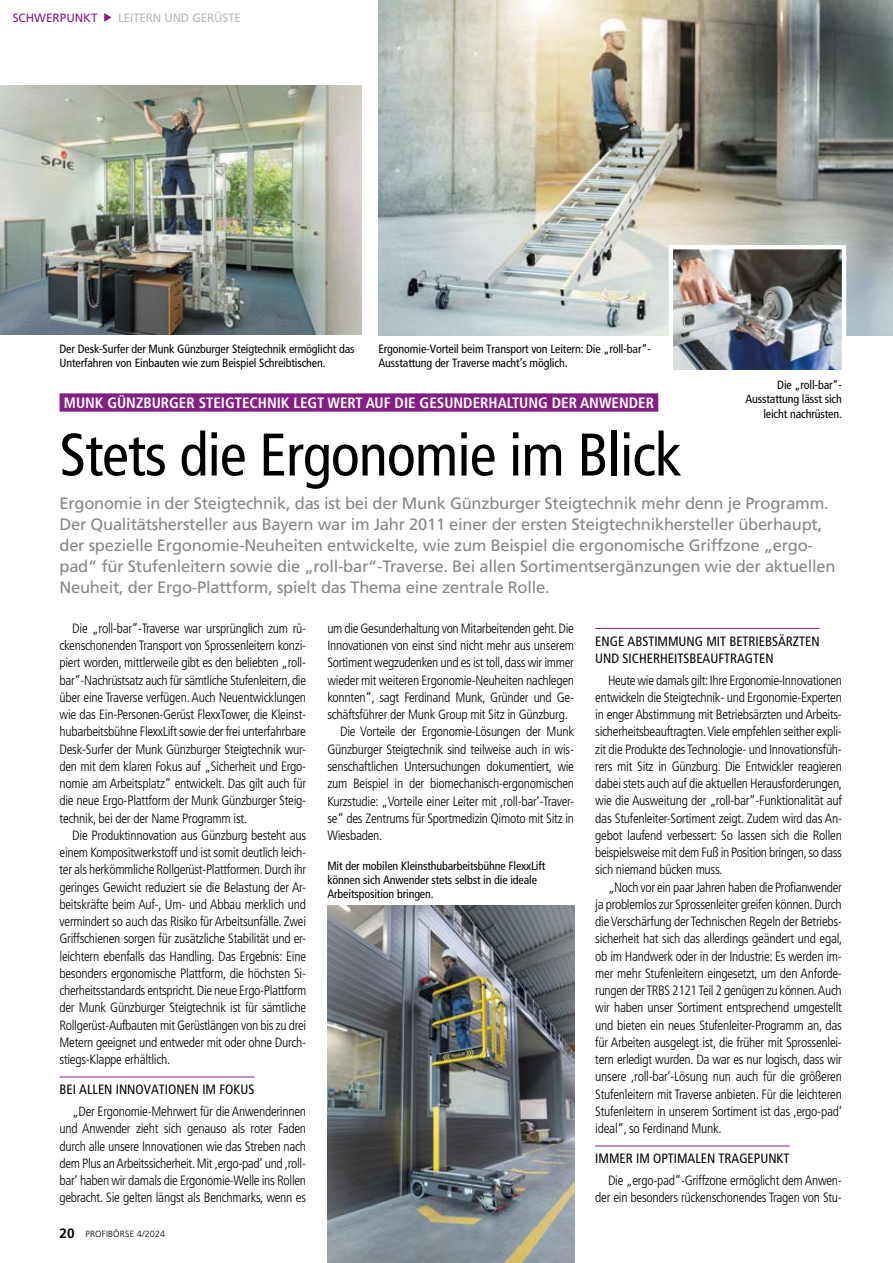
<style>
.page{position:relative;width:893px;height:1263px;background:#fff}
.page>*{position:absolute;margin:0;border:0;box-sizing:border-box;transform-origin:0 0}
.t1{font:condensed 60px "Frutigercondensed 57";letter-spacing:-.015em;color:#000}
.t2{font:16.5px/21px "Frutiger";letter-spacing:-.015em;color:#878787}
.t3{font:15px "Frutigercondensed 67 Bold Cond";color:#fff}
.t4{font:13.5px/17.2px "Frutigercondensed 47 Light Cond";letter-spacing:-.02em;color:#000;text-align:justify}
.t5{font:condensed 13.5px/17.2px "Frutigercondensed 57";color:#000}
.t6{font:condensed 12px/14.2px "Frutigercondensed 57";letter-spacing:-.01em;color:#000}
.t7{font:12px "Frutiger";letter-spacing:-.015em;color:#bababa}
.t8{font:12px "Frutiger";color:#831f82}
.t9{font:300 9px "Frutiger";letter-spacing:.015em;color:#000}
.s1{font-weight:700;font-size:13.5px}
</style>
<div class="page">
<svg style="left:104px;top:13px;width:8px;height:9px"></svg>
<hr style="left:60px;top:1076px;width:194px;height:1px;background:#831f82">
<hr style="left:595px;top:628px;width:225px;height:1px;background:#831f82">
<hr style="left:595px;top:1145px;width:195px;height:1px;background:#831f82">
<div style="left:60px;top:393px;width:598px;height:19px;background:#831f82"></div>
<img style="left:0;top:85px;width:362px;height:250px">
<img style="left:378px;top:0;width:515px;height:336px">
<img style="left:327px;top:906px;width:247px;height:357px">
<img style="left:666px;top:243px;width:182px;height:127px">
<p class="t8" style="left:13px;top:11px;width:86px">SCHWERPUNKT</p>
<p class="t7" style="left:118px;top:11px;width:124px">LEITERN UND GERÜSTE</p>
<p class="t6" style="left:60px;top:341px;width:297px">Der Desk-Surfer der Munk Günzburger Steigtechnik ermöglicht das<br>Unterfahren von Einbauten wie zum Beispiel Schreibtischen.</p>
<p class="t6" style="left:378px;top:341px;width:274px">Ergonomie-Vorteil beim Transport von Leitern: Die „roll-bar“-<br>Ausstattung der Traverse macht’s möglich.</p>
<p class="t6" style="left:745px;top:378px;width:98px;text-align:right">Die „roll-bar“-<br>Ausstattung lässt sich leicht nachrüsten.</p>
<p class="t3" style="left:64px;top:394px;width:592px">MUNK GÜNZBURGER STEIGTECHNIK LEGT WERT AUF DIE GESUNDERHALTUNG DER ANWENDER</p>
<h1 class="t1" style="left:60px;top:420px;width:623px">Stets die Ergonomie im Blick</h1>
<p class="t2" style="left:60px;top:493px;width:777px">Ergonomie in der Steigtechnik, das ist bei der Munk Günzburger Steigtechnik mehr denn je Programm.<br>Der Qualitätshersteller aus Bayern war im Jahr 2011 einer der ersten Steigtechnikhersteller überhaupt, der spezielle Ergonomie-Neuheiten entwickelte, wie zum Beispiel die ergonomische Griffzone „ergo&shy;pad“ für Stufenleitern sowie die „roll-bar“-Traverse. Bei allen Sortimentsergänzungen wie der aktuellen Neuheit, der Ergo-Plattform, spielt das Thema eine zentrale Rolle.</p>
<p class="t4" style="left:60px;top:620px;width:248px;text-indent:13px">Die „roll-bar“-Traverse war ursprünglich zum rü&shy;ckenschonenden Transport von Sprossenleitern konzi&shy;piert worden, mittlerweile gibt es den beliebten „roll&shy;bar“-Nachrüstsatz auch für sämtliche Stufenleitern, die über eine Traverse verfügen. Auch Neuentwicklungen wie das Ein-Personen-Gerüst FlexxTower, die Kleinst&shy;hubarbeitsbühne FlexxLift sowie der frei unterfahrbare Desk-Surfer der Munk Günzburger Steigtechnik wur&shy;den mit dem klaren Fokus auf „Sicherheit und Ergo&shy;nomie am Arbeitsplatz“ entwickelt. Das gilt auch für die neue Ergo-Plattform der Munk Günzburger Steig&shy;technik, bei der der Name Programm ist.</p>
<p class="t4" style="left:60px;top:827px;width:248px;text-indent:13px">Die Produktinnovation aus Günzburg besteht aus einem Kompositwerkstoff und ist somit deutlich leich&shy;ter als herkömmliche Rollgerüst-Plattformen. Durch ihr geringes Gewicht reduziert sie die Belastung der Ar&shy;beitskräfte beim Auf-, Um- und Abbau merklich und vermindert so auch das Risiko für Arbeitsunfälle. Zwei Griffschienen sorgen für zusätzliche Stabilität und er&shy;leichtern ebenfalls das Handling. Das Ergebnis: Eine besonders ergonomische Plattform, die höchsten Si&shy;cherheitsstandards entspricht. Die neue Ergo-Plattform der Munk Günzburger Steigtechnik ist für sämtliche Rollgerüst-Aufbauten mit Gerüstlängen von bis zu drei Metern geeignet und entweder mit oder ohne Durch&shy;stiegs-Klappe erhältlich.</p>
<p class="t5" style="left:60px;top:1081px;width:196px">BEI ALLEN INNOVATIONEN IM FOKUS</p>
<p class="t4" style="left:60px;top:1103px;width:248px;text-indent:13px">„Der Ergonomie-Mehrwert für die Anwenderinnen und Anwender zieht sich genauso als roter Faden durch alle unsere Innovationen wie das Streben nach dem Plus an Arbeitssicherheit. Mit ,ergo-pad‘ und ,roll&shy;bar‘ haben wir damals die Ergonomie-Welle ins Rollen gebracht. Sie gelten längst als Benchmarks, wenn es</p>
<p class="t9" style="left:60px;top:1229px;width:107px"><span class="s1">20</span> PROFIBÖRSE 4/2024</p>
<p class="t4" style="left:327px;top:620px;width:248px">um die Gesunderhaltung von Mitarbeitenden geht. Die</p>
<p class="t4" style="left:327px;top:637px;width:248px">Innovationen von einst sind nicht mehr aus unserem</p>
<p class="t4" style="left:327px;top:654px;width:248px">Sortiment wegzudenken und es ist toll, dass wir immer</p>
<p class="t4" style="left:327px;top:672px;width:248px">wieder mit weiteren Ergonomie-Neuheiten nachlegen</p>
<p class="t4" style="left:327px;top:689px;width:248px">konnten“, sagt Ferdinand Munk, Gründer und Ge-</p>
<p class="t4" style="left:327px;top:706px;width:242px">schäftsführer der Munk Group mit Sitz in Günzburg.</p>
<p class="t4" style="left:340px;top:723px;width:235px">Die Vorteile der Ergonomie-Lösungen der Munk</p>
<p class="t4" style="left:327px;top:741px;width:248px">Günzburger Steigtechnik sind teilweise auch in wis-</p>
<p class="t4" style="left:327px;top:758px;width:248px">senschaftlichen Untersuchungen dokumentiert, wie</p>
<p class="t4" style="left:327px;top:775px;width:248px">zum Beispiel in der biomechanisch-ergonomischen</p>
<p class="t4" style="left:327px;top:792px;width:248px">Kurzstudie: „Vorteile einer Leiter mit ,roll-bar‘-Traver-</p>
<p class="t4" style="left:327px;top:810px;width:248px">se“ des Zentrums für Sportmedizin Qimoto mit Sitz in</p>
<p class="t4" style="left:327px;top:827px;width:57px">Wiesbaden.</p>
<p class="t6" style="left:327px;top:858px;width:219px">Mit der mobilen Kleinsthubarbeitsbühne FlexxLift können sich Anwender stets selbst in die ideale<br>Arbeitsposition bringen.</p>
<p class="t5" style="left:595px;top:632px;width:226px">ENGE ABSTIMMUNG MIT BETRIEBSÄRZTEN<br>UND SICHERHEITSBEAUFTRAGTEN</p>
<p class="t4" style="left:595px;top:671px;width:248px;text-indent:13px">Heute wie damals gilt: Ihre Ergonomie-Innovationen entwickeln die Steigtechnik- und Ergonomie-Experten in enger Abstimmung mit Betriebsärzten und Arbeits&shy;sicherheitsbeauftragten. Viele empfehlen seither expli&shy;zit die Produkte des Technologie- und Innovationsfüh&shy;rers mit Sitz in Günzburg. Die Entwickler reagieren dabei stets auch auf die aktuellen Herausforderungen, wie die Ausweitung der „roll-bar“-Funktionalität auf das Stufenleiter-Sortiment zeigt. Zudem wird das An&shy;gebot laufend verbessert: So lassen sich die Rollen beispielsweise mit dem Fuß in Position bringen, so dass sich niemand bücken muss.</p>
<p class="t4" style="left:595px;top:878px;width:249px;text-indent:13px">„Noch vor ein paar Jahren haben die Profianwender ja problemlos zur Sprossenleiter greifen können. Durch die Verschärfung der Technischen Regeln der Betriebs&shy;sicherheit hat sich das allerdings geändert und egal, ob im Handwerk oder in der Industrie: Es werden im&shy;mer mehr Stufenleitern eingesetzt, um den Anforde&shy;rungen der TRBS 2121 Teil 2 genügen zu können. Auch wir haben unser Sortiment entsprechend umgestellt und bieten ein neues Stufenleiter-Programm an, das für Arbeiten ausgelegt ist, die früher mit Sprossenlei&shy;tern erledigt wurden. Da war es nur logisch, dass wir unsere ,roll-bar‘-Lösung nun auch für die größeren Stufenleitern mit Traverse anbieten. Für die leichteren Stufenleitern in unserem Sortiment ist das ,ergo-pad‘ ideal“, so Ferdinand Munk.</p>
<p class="t5" style="left:595px;top:1150px;width:196px">IMMER IM OPTIMALEN TRAGEPUNKT</p>
<p class="t4" style="left:595px;top:1172px;width:248px;text-align:right">Die „ergo-pad“-Griffzone ermöglicht dem Anwen&shy;der ein besonders rückenschonendes Tragen von Stu-</p>
</div>
